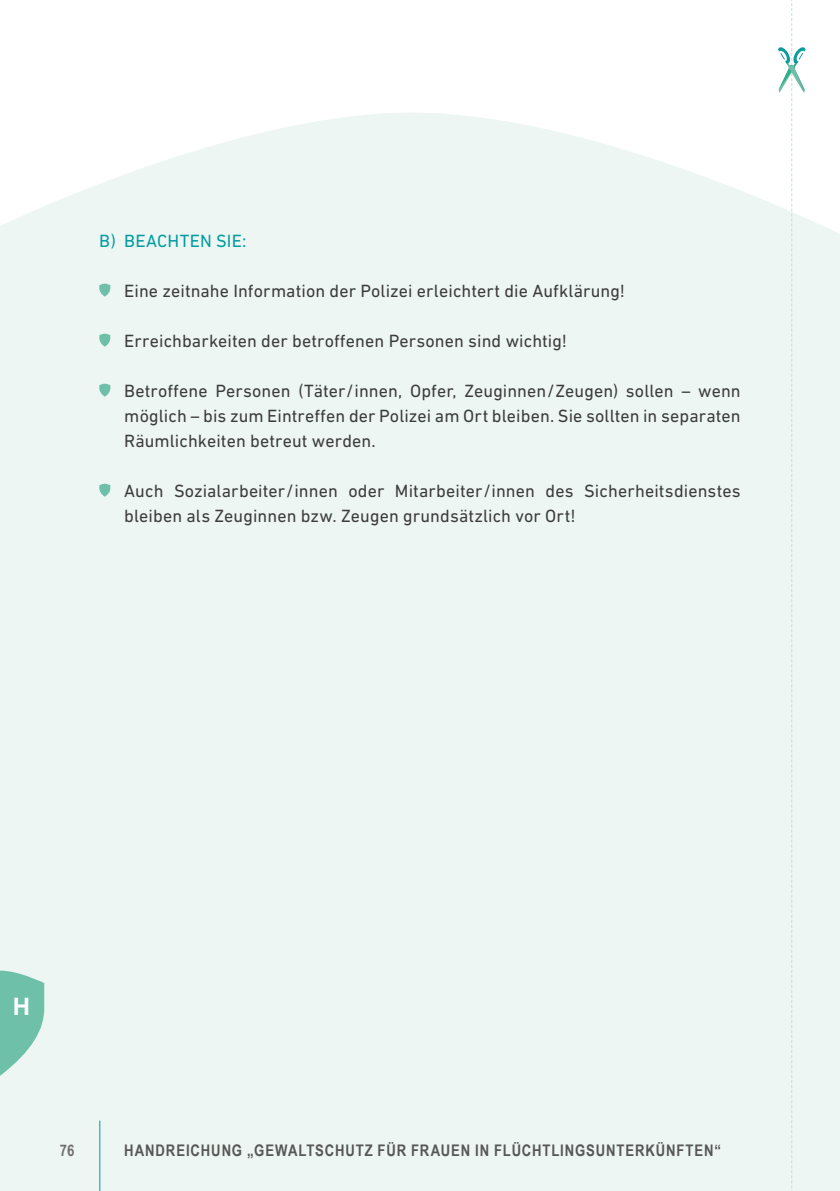
<style>
.page{position:relative;width:840px;height:1191px;background:#fff}
.page>*{position:absolute;margin:0;border:0;box-sizing:border-box;transform-origin:0 0}
.t1{font:700 24px "Arial";color:#fff}
.t2{font:18px/25px "DIN Next LT Pro";letter-spacing:.005em;color:#3c3c3b;text-align:justify}
.t3{font:18px "DIN Next LT Pro";letter-spacing:.01em;color:#009ca0}
.Kapitelunterzeile_li{font:700 16px "Arial Narrow";letter-spacing:.055em;color:#575756}
.Seitenzahl_links{font:700 16px "Arial Narrow";color:#706f6f}
.s1{font-size:26px;color:#6ec0a9}
</style>
<div class="page">
<div style="left:0;top:113px;width:839px;height:1078px;background:#edf6f3"></div>
<hr style="left:99px;top:1120px;width:1px;height:71px;background:#009ca0">
<svg style="left:99px;top:284px;width:11px;height:13px"></svg>
<svg style="left:99px;top:334px;width:11px;height:13px"></svg>
<svg style="left:99px;top:384px;width:11px;height:13px"></svg>
<svg style="left:99px;top:484px;width:11px;height:13px"></svg>
<svg style="left:777px;top:0;width:28px;height:1191px"></svg>
<svg style="left:0;top:970px;width:44px;height:105px;background:#8ecdbb"></svg>
<p class="t3" style="left:99px;top:230px;width:148px">B) BEACHTEN SIE:</p>
<p class="t2" style="left:99px;top:278px;width:527px"><span class="s1">•</span> Eine zeitnahe Information der Polizei erleichtert die Aufklärung!</p>
<p class="t2" style="left:99px;top:328px;width:469px"><span class="s1">•</span> Erreichbarkeiten der betroffenen Personen sind wichtig!</p>
<p class="t2" style="left:124px;top:378px;width:617px;text-indent:-25px"><span class="s1">•</span> Betroffene Personen (Täter/innen, Opfer, Zeuginnen/Zeugen) sollen – wenn möglich – bis zum Eintreffen der Polizei am Ort bleiben. Sie sollten in separaten Räumlichkeiten betreut werden.</p>
<p class="t2" style="left:124px;top:478px;width:617px;text-indent:-25px"><span class="s1">•</span> Auch Sozialarbeiter/innen oder Mitarbeiter/innen des Sicherheitsdienstes bleiben als Zeuginnen bzw. Zeugen grundsätzlich vor Ort!</p>
<p class="t1" style="left:13px;top:990px;width:19px">H</p>
<p class="Seitenzahl_links" style="left:60px;top:1138px;width:16px">76</p>
<p class="Kapitelunterzeile_li" style="left:124px;top:1138px;width:598px">HANDREICHUNG „GEWALTSCHUTZ FÜR FRAUEN IN FLÜCHTLINGSUNTERKÜNFTEN“</p>
</div>
